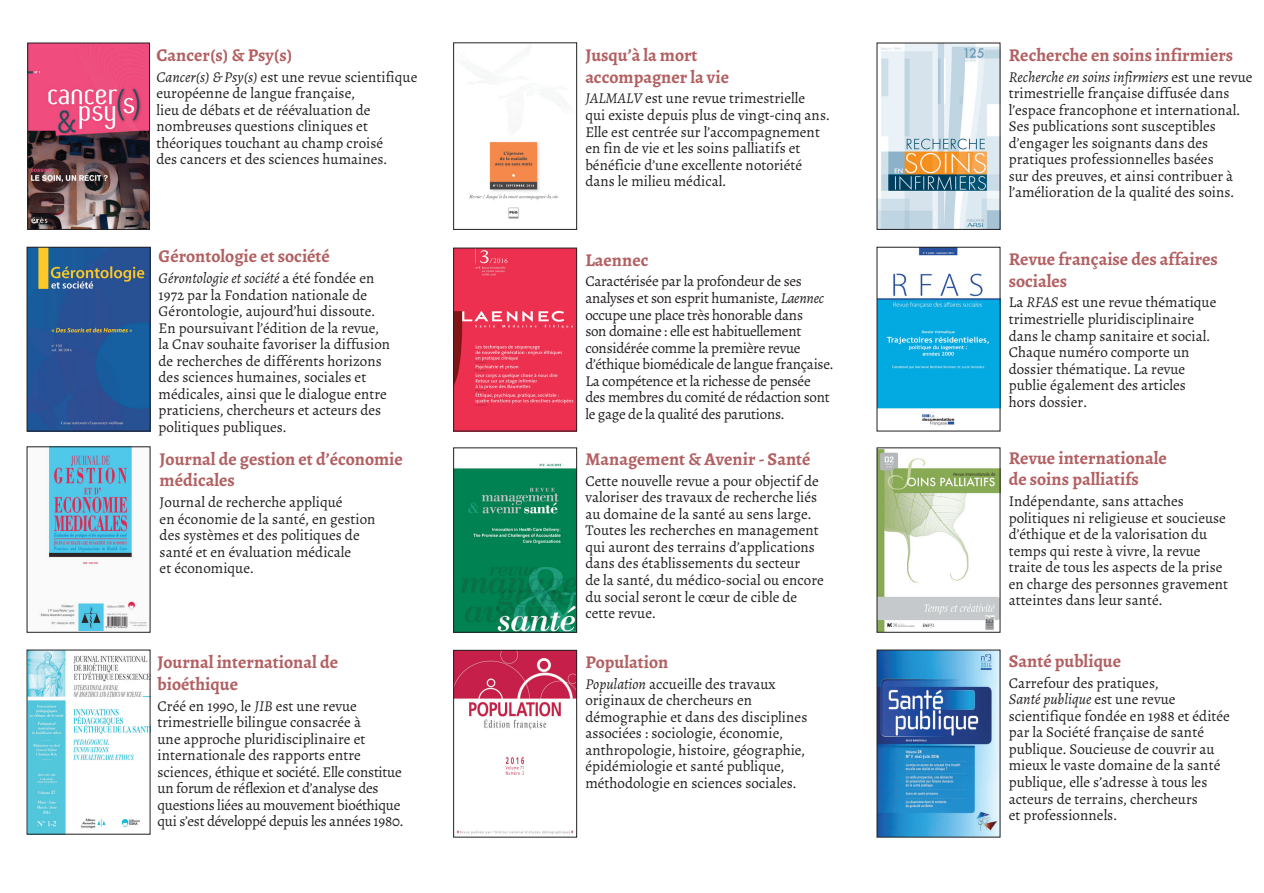
<style>
.page{position:relative;width:1264px;height:893px;background:#fff}
.page>*{position:absolute;margin:0;border:0;box-sizing:border-box;transform-origin:0 0}
.t1{font:700 18px/21.6px "Alegreya";color:#b26062}
.t2{font:15px/16.5px "Alegreya";color:#231f20}
.t3{font:15px/16.5px "Alegreya";letter-spacing:-.02em;color:#231f20}
.s1{color:#b36062}
.s2{font-style:italic}
</style>
<div class="page">
<img style="left:878px;top:249px;width:119px;height:177px">
<img style="left:878px;top:449px;width:119px;height:181px">
<img style="left:878px;top:651px;width:119px;height:184px">
<img style="left:878px;top:45px;width:119px;height:182px">
<img style="left:455px;top:250px;width:119px;height:179px">
<div style="left:453px;top:248px;width:123px;height:183px;border:1px solid #231f20"></div>
<img style="left:455px;top:652px;width:119px;height:182px">
<div style="left:453px;top:650px;width:123px;height:187px;border:1px solid #231f20"></div>
<img style="left:455px;top:463px;width:119px;height:167px">
<div style="left:453px;top:447px;width:123px;height:185px;border:1px solid #231f20"></div>
<img style="left:469px;top:45px;width:92px;height:174px">
<div style="left:453px;top:43px;width:123px;height:186px;border:1px solid #231f20"></div>
<img style="left:40px;top:448px;width:107px;height:182px">
<img style="left:29px;top:651px;width:119px;height:181px">
<img style="left:29px;top:249px;width:119px;height:180px">
<div style="left:27px;top:247px;width:123px;height:184px;border:1px solid #231f20"></div>
<img style="left:30px;top:45px;width:118px;height:182px">
<div style="left:28px;top:43px;width:122px;height:186px;border:1px solid #231f20"></div>
<p class="t1" style="left:156px;top:44px;width:137px">Cancer(s) &amp; Psy(s<span class="s1">)</span></p>
<p class="t2" style="left:156px;top:69px;width:262px"><span class="s2">Cancer(s) &amp; Psy(s)</span> est une revue scientifique européenne de langue française,<br>lieu de débats et de réévaluation de nombreuses questions cliniques et théoriques touchant au champ croisé<br>des cancers et des sciences humaines.</p>
<p class="t1" style="left:158px;top:245px;width:173px">Gérontologie et société</p>
<p class="t2" style="left:158px;top:270px;width:233px"><span class="s2">Gérontologie et société</span> a été fondée en 1972 par la Fondation nationale de Gérontologie, aujourd’hui dissoute.<br>En poursuivant l’édition de la revue, la Cnav souhaite favoriser la diffusion de recherches de différents horizons des sciences humaines, sociales et médicales, ainsi que le dialogue entre praticiens, chercheurs et acteurs des politiques publiques.</p>
<p class="t1" style="left:160px;top:448px;width:245px">Journal de gestion et d’économie médicales</p>
<p class="t2" style="left:160px;top:494px;width:217px">Journal de recherche appliqué<br>en économie de la santé, en gestion des systèmes et des politiques de santé et en évaluation médicale<br>et économique.</p>
<p class="t1" style="left:157px;top:651px;width:182px">Journal international de bioéthique</p>
<p class="t3" style="left:157px;top:697px;width:247px">Créé en 1990, le <span class="s2">JIB</span> est une revue trimestrielle bilingue consacrée à<br>une approche pluridisciplinaire et internationale des rapports entre sciences, éthique et société. Elle constitue un forum de réflexion et d’analyse des questions liées au mouvement bioéthique qui s’est développé depuis les années 1980.</p>
<p class="t1" style="left:585px;top:44px;width:145px">Jusqu’à la mort accompagner la vie</p>
<p class="t2" style="left:585px;top:90px;width:246px"><span class="s2">JALMALV</span> est une revue trimestrielle<br>qui existe depuis plus de vingt-cinq ans.<br>Elle est centrée sur l’accompagnement en fin de vie et les soins palliatifs et bénéficie d’une excellente notoriété dans le milieu médical.</p>
<p class="t1" style="left:585px;top:249px;width:65px">Laennec</p>
<p class="t3" style="left:585px;top:273px;width:249px">Caractérisée par la profondeur de ses analyses et son esprit humaniste, <span class="s2">Laennec </span>occupe une place très honorable dans<br>son domaine : elle est habituellement considérée comme la première revue d’éthique biomédicale de langue française.<br>La compétence et la richesse de pensée des membres du comité de rédaction sont le gage de la qualité des parutions.</p>
<p class="t1" style="left:585px;top:448px;width:227px">Management &amp; Avenir - Santé</p>
<p class="t2" style="left:585px;top:472px;width:240px">Cette nouvelle revue a pour objectif de valoriser des travaux de recherche liés au domaine de la santé au sens large.<br>Toutes les recherches en management qui auront des terrains d’applications dans des établissements du secteur<br>de la santé, du médico-social ou encore du social seront le cœur de cible de cette revue.</p>
<p class="t1" style="left:585px;top:651px;width:84px">Population</p>
<p class="t2" style="left:585px;top:675px;width:223px"><span class="s2">Population</span> accueille des travaux originaux de chercheurs en démographie et dans des disciplines associées : sociologie, économie, anthropologie, histoire, géographie, épidémiologie et santé publique, méthodologie en sciences sociales.</p>
<p class="t1" style="left:1008px;top:44px;width:226px">Recherche en soins infirmiers</p>
<p class="t2" style="left:1008px;top:69px;width:245px"><span class="s2">Recherche en soins infirmiers</span> est une revue trimestrielle française diffusée dans l’espace francophone et international.<br>Ses publications sont susceptibles d’engager les soignants dans des pratiques professionnelles basées<br>sur des preuves, et ainsi contribuer à l’amélioration de la qualité des soins.</p>
<p class="t1" style="left:1008px;top:248px;width:211px">Revue française des affaires sociales</p>
<p class="t2" style="left:1008px;top:294px;width:209px">La <span class="s2">RFAS</span> est une revue thématique trimestrielle pluridisciplinaire dans le champ sanitaire et social.<br>Chaque numéro comporte un dossier thématique. La revue publie également des articles hors dossier.</p>
<p class="t1" style="left:1008px;top:447px;width:160px">Revue internationale de soins palliatifs</p>
<p class="t2" style="left:1008px;top:493px;width:221px">Indépendante, sans attaches politiques ni religieuse et soucieuse d’éthique et de la valorisation du temps qui reste à vivre, la revue traite de tous les aspects de la prise en charge des personnes gravement atteintes dans leur santé.</p>
<p class="t1" style="left:1008px;top:650px;width:114px">Santé publique</p>
<p class="t2" style="left:1008px;top:674px;width:223px">Carrefour des pratiques,<br><span class="s2">Santé publique</span> est une revue scientifique fondée en 1988 et éditée par la Société française de santé publique. Soucieuse de couvrir au mieux le vaste domaine de la santé publique, elle s’adresse à tous les acteurs de terrains, chercheurs<br>et professionnels.</p>
</div>
